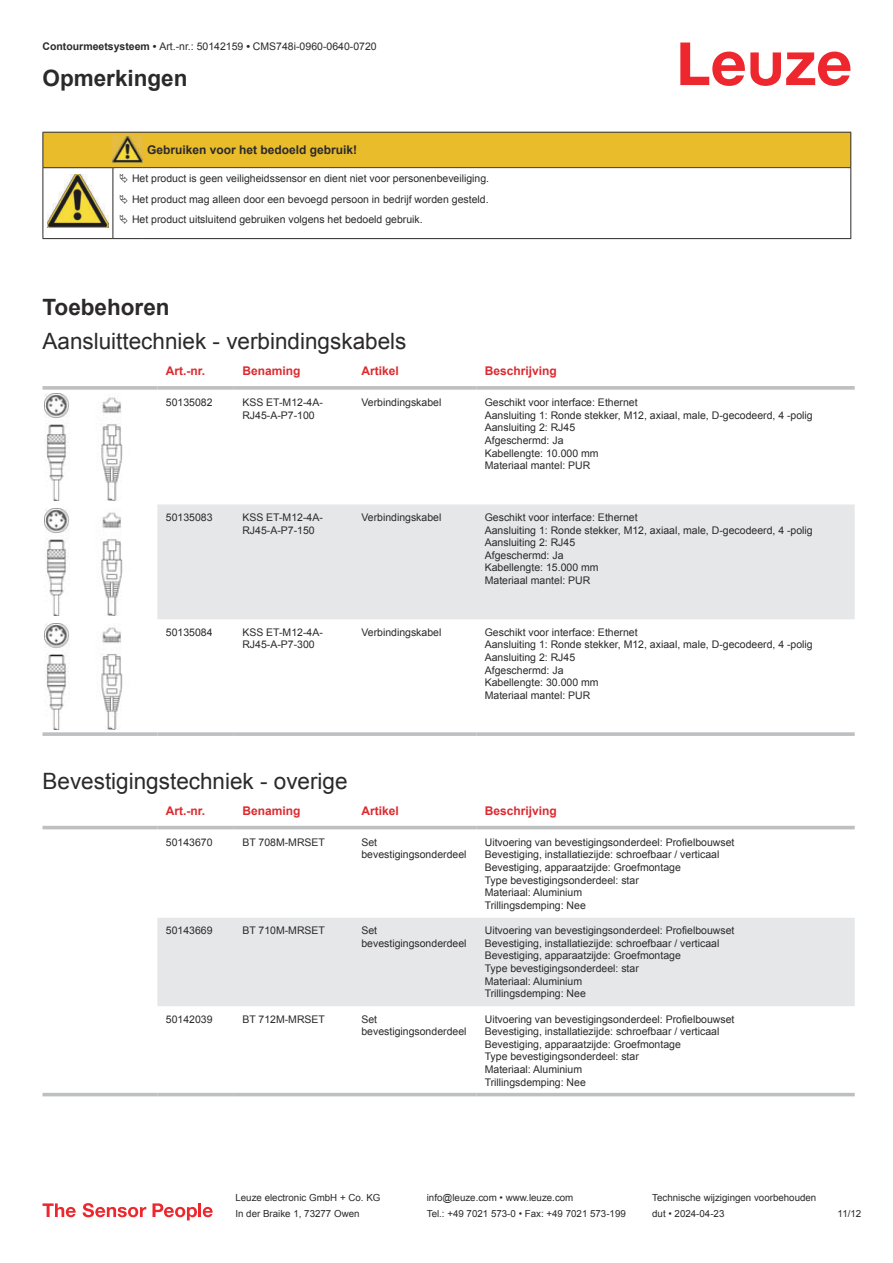
<style>
.page{position:relative;width:893px;height:1263px;background:#fff}
.page>*{position:absolute;margin:0;border:0;box-sizing:border-box;transform-origin:0 0}
.t1{font:22.5px "Arial";color:#2b292a}
.t2{font:700 22.5px "Arial";color:#2b292a}
.t3{font:700 12px "Arial";color:#db2a30}
.t4{font:700 12px "Arial";color:#2b292a}
.t5{font:10.5px/12.6px "Arial";color:#2b292a}
.t6{font:9.75px "Arial";color:#2b292a}
.s1{font-weight:700}
</style>
<div class="page">
<svg style="left:680px;top:43px;width:170px;height:43px"></svg>
<div style="left:157px;top:504px;width:698px;height:115px;background:#e6e7e9"></div>
<svg style="left:43px;top:386px;width:114px;height:4px"></svg>
<svg style="left:157px;top:386px;width:77px;height:4px"></svg>
<svg style="left:234px;top:386px;width:119px;height:4px"></svg>
<svg style="left:353px;top:386px;width:123px;height:4px"></svg>
<svg style="left:476px;top:386px;width:379px;height:4px;background:#c3c5c7"></svg>
<svg style="left:43px;top:732px;width:114px;height:4px"></svg>
<svg style="left:157px;top:732px;width:77px;height:4px"></svg>
<svg style="left:234px;top:732px;width:119px;height:4px"></svg>
<svg style="left:353px;top:732px;width:123px;height:4px"></svg>
<svg style="left:476px;top:732px;width:379px;height:4px;background:#c3c5c7"></svg>
<img style="left:45px;top:394px;width:78px;height:106px">
<img style="left:45px;top:509px;width:78px;height:106px">
<img style="left:45px;top:623px;width:78px;height:107px">
<svg style="left:43px;top:825px;width:812px;height:272px"></svg>
<div style="left:157px;top:918px;width:698px;height:88px;background:#e6e7e9"></div>
<hr style="left:43px;top:826px;width:114px;height:3px;background:#bdbfc1">
<hr style="left:157px;top:826px;width:77px;height:3px;background:#bdbfc1">
<hr style="left:234px;top:826px;width:119px;height:3px;background:#bdbfc1">
<hr style="left:353px;top:826px;width:123px;height:3px;background:#bdbfc1">
<hr style="left:476px;top:826px;width:379px;height:3px;background:#bdbfc1">
<hr style="left:43px;top:1093px;width:114px;height:3px;background:#bdbfc1">
<hr style="left:157px;top:1093px;width:77px;height:3px;background:#bdbfc1">
<hr style="left:234px;top:1093px;width:119px;height:3px;background:#bdbfc1">
<hr style="left:353px;top:1093px;width:123px;height:3px;background:#bdbfc1">
<hr style="left:476px;top:1093px;width:379px;height:3px;background:#bdbfc1">
<svg style="left:43px;top:1203px;width:33px;height:14px"></svg>
<svg style="left:83px;top:1203px;width:63px;height:14px"></svg>
<svg style="left:153px;top:1203px;width:44px;height:17px"></svg>
<hr style="left:198px;top:1203px;width:3px;height:14px;background:#ed272d">
<svg style="left:203px;top:1207px;width:10px;height:10px"></svg>
<hr style="left:43px;top:238px;width:70px;height:1px;background:#2b292a">
<hr style="left:113px;top:238px;width:30px;height:1px;background:#2b292a">
<hr style="left:143px;top:238px;width:708px;height:1px;background:#2b292a">
<svg style="left:43px;top:132px;width:808px;height:106px"></svg>
<p class="t5" style="left:43px;top:41px;width:336px"><span class="s1">Contourmeetsysteem •</span> Art.-nr.: 50142159 <span class="s1">•</span> CMS748i-0960-0640-0720</p>
<h1 class="t2" style="left:43px;top:70px;width:147px">Opmerkingen</h1>
<p class="t4" style="left:147px;top:145px;width:212px">Gebruiken voor het bedoeld gebruik!</p>
<p class="t5" style="left:132px;top:170px;width:359px;line-height:20.2px;text-align:justify">Het product is geen veiligheidssensor en dient niet voor personenbeveiliging.<br>Het product mag alleen door een bevoegd persoon in bedrijf worden gesteld.<br>Het product uitsluitend gebruiken volgens het bedoeld gebruik.</p>
<h1 class="t2" style="left:43px;top:299px;width:129px">Toebehoren</h1>
<h1 class="t1" style="left:43px;top:333px;width:365px">Aansluittechniek - verbindingskabels</h1>
<p class="t3" style="left:166px;top:366px;width:41px">Art.-nr.</p>
<p class="t3" style="left:242px;top:366px;width:60px">Benaming</p>
<p class="t3" style="left:361px;top:366px;width:39px">Artikel</p>
<p class="t3" style="left:485px;top:366px;width:74px">Beschrijving</p>
<p class="t5" style="left:166px;top:397px;width:48px">50135082</p>
<p class="t5" style="left:242px;top:397px;width:82px">KSS ET-M12-4A-<br>RJ45-A-P7-100</p>
<p class="t5" style="left:361px;top:397px;width:81px">Verbindingskabel</p>
<p class="t5" style="left:485px;top:397px;width:329px">Geschikt voor interface: Ethernet<br>Aansluiting 1: Ronde stekker, M12, axiaal, male, D-gecodeerd, 4 -polig<br>Aansluiting 2: RJ45<br>Afgeschermd: Ja<br>Kabellengte: 10.000 mm<br>Materiaal mantel: PUR</p>
<p class="t5" style="left:166px;top:512px;width:48px">50135083</p>
<p class="t5" style="left:242px;top:512px;width:82px">KSS ET-M12-4A-<br>RJ45-A-P7-150</p>
<p class="t5" style="left:361px;top:512px;width:81px">Verbindingskabel</p>
<p class="t5" style="left:485px;top:512px;width:329px">Geschikt voor interface: Ethernet<br>Aansluiting 1: Ronde stekker, M12, axiaal, male, D-gecodeerd, 4 -polig<br>Aansluiting 2: RJ45<br>Afgeschermd: Ja<br>Kabellengte: 15.000 mm<br>Materiaal mantel: PUR</p>
<p class="t5" style="left:166px;top:627px;width:48px">50135084</p>
<p class="t5" style="left:242px;top:627px;width:82px">KSS ET-M12-4A-<br>RJ45-A-P7-300</p>
<p class="t5" style="left:361px;top:627px;width:81px">Verbindingskabel</p>
<p class="t5" style="left:485px;top:627px;width:329px">Geschikt voor interface: Ethernet<br>Aansluiting 1: Ronde stekker, M12, axiaal, male, D-gecodeerd, 4 -polig<br>Aansluiting 2: RJ45<br>Afgeschermd: Ja<br>Kabellengte: 30.000 mm<br>Materiaal mantel: PUR</p>
<h1 class="t1" style="left:43px;top:772px;width:307px">Bevestigingstechniek - overige</h1>
<p class="t3" style="left:166px;top:806px;width:41px">Art.-nr.</p>
<p class="t3" style="left:242px;top:806px;width:60px">Benaming</p>
<p class="t3" style="left:361px;top:806px;width:39px">Artikel</p>
<p class="t3" style="left:485px;top:806px;width:74px">Beschrijving</p>
<p class="t5" style="left:166px;top:837px;width:48px">50143670</p>
<p class="t5" style="left:242px;top:837px;width:84px">BT 708M-MRSET</p>
<p class="t5" style="left:361px;top:837px;width:107px">Set bevestigingsonderdeel</p>
<p class="t5" style="left:485px;top:837px;width:251px">Uitvoering van bevestigingsonderdeel: Profielbouwset Bevestiging, installatiezijde: schroefbaar / verticaal Bevestiging, apparaatzijde: Groefmontage<br>Type bevestigingsonderdeel: star<br>Materiaal: Aluminium<br>Trillingsdemping: Nee</p>
<p class="t5" style="left:166px;top:925px;width:48px">50143669</p>
<p class="t5" style="left:242px;top:925px;width:84px">BT 710M-MRSET</p>
<p class="t5" style="left:361px;top:925px;width:107px">Set bevestigingsonderdeel</p>
<p class="t5" style="left:485px;top:925px;width:251px">Uitvoering van bevestigingsonderdeel: Profielbouwset Bevestiging, installatiezijde: schroefbaar / verticaal Bevestiging, apparaatzijde: Groefmontage<br>Type bevestigingsonderdeel: star<br>Materiaal: Aluminium<br>Trillingsdemping: Nee</p>
<p class="t5" style="left:166px;top:1013px;width:48px">50142039</p>
<p class="t5" style="left:242px;top:1013px;width:84px">BT 712M-MRSET</p>
<p class="t5" style="left:361px;top:1013px;width:107px">Set bevestigingsonderdeel</p>
<p class="t5" style="left:485px;top:1013px;width:251px">Uitvoering van bevestigingsonderdeel: Profielbouwset Bevestiging, installatiezijde: schroefbaar / verticaal Bevestiging, apparaatzijde: Groefmontage<br>Type bevestigingsonderdeel: star<br>Materiaal: Aluminium<br>Trillingsdemping: Nee</p>
<p class="t6" style="left:235px;top:1194px;width:146px">Leuze electronic GmbH + Co. KG</p>
<p class="t6" style="left:427px;top:1194px;width:148px">info@leuze.com • www.leuze.com</p>
<p class="t6" style="left:652px;top:1194px;width:166px">Technische wijzigingen voorbehouden</p>
<p class="t6" style="left:235px;top:1210px;width:126px">In der Braike 1, 73277 Owen</p>
<p class="t6" style="left:427px;top:1210px;width:201px">Tel.: +49 7021 573-0 • Fax: +49 7021 573-199</p>
<p class="t6" style="left:652px;top:1210px;width:74px">dut • 2024-04-23</p>
<p class="t6" style="left:838px;top:1210px;width:25px">11 /12</p>
</div>
